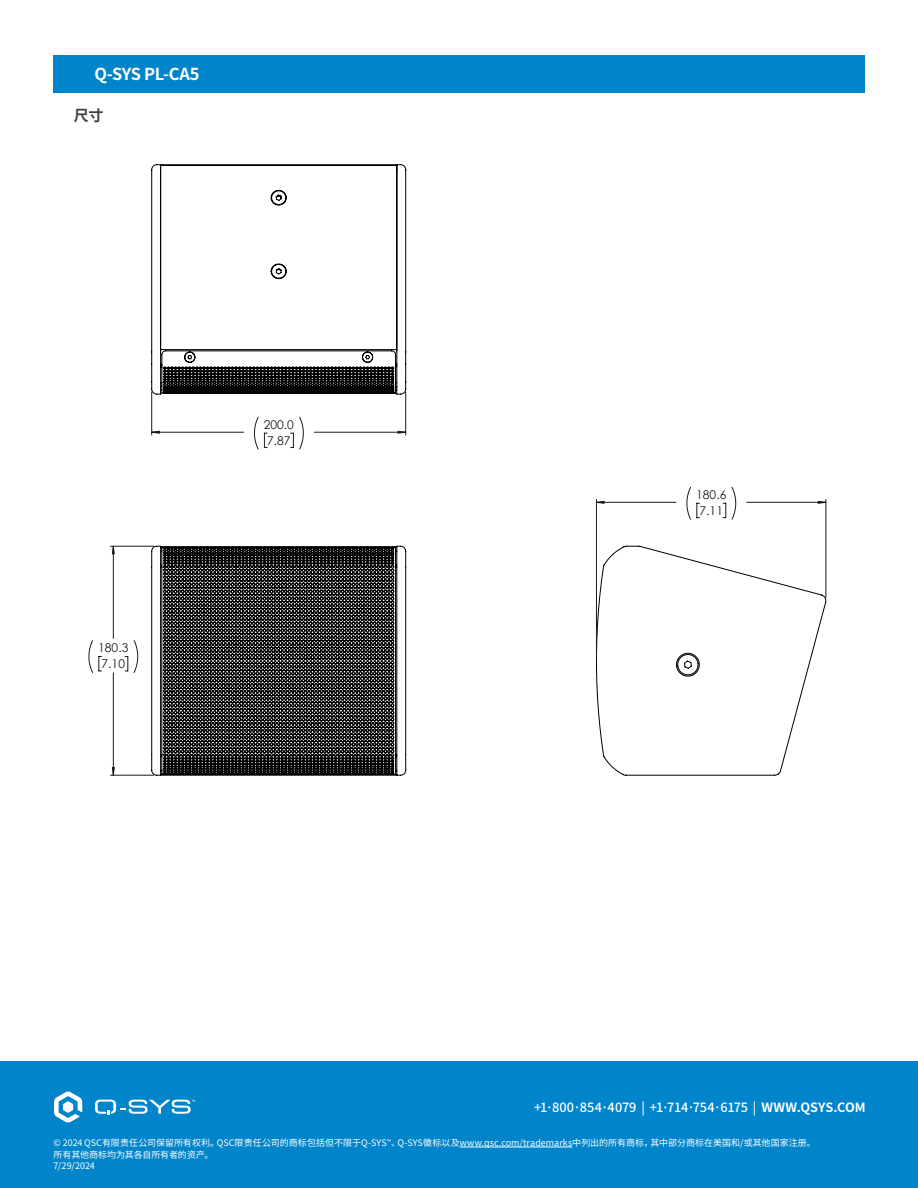
<style>
.page{position:relative;width:918px;height:1188px;background:#fff}
.page>*{position:absolute;margin:0;border:0;box-sizing:border-box;transform-origin:0 0}
.Bullet_Title{font:700 16.5px "Noto Sans CJ Kjp";letter-spacing:-.02em;color:#fff}
.t1{font:700 15px "Noto Sans CJ Kjp";color:#414042}
.t2{font:500 12.75px "Noto Sans CJ Kjp";letter-spacing:-.015em;color:#fff}
.t3{font:12.15px/16.2px "Century Gothic";color:#191924}
.t4{font:9px/12px "Noto Sans CJ Kjp";color:#fff}
.s1{font-weight:700}
</style>
<div class="page">
<div style="left:53px;top:55px;width:812px;height:37px;background:#0084ca"></div>
<div style="left:0;top:1061px;width:918px;height:127px;background:#0084ca"></div>
<hr style="left:460px;top:1147px;width:112px;height:1px;background:#fff">
<svg style="left:54px;top:1091px;width:28px;height:32px"></svg>
<svg style="left:95px;top:1100px;width:100px;height:15px"></svg>
<svg style="left:88px;top:164px;width:739px;height:612px"></svg>
<svg style="left:112px;top:431px;width:714px;height:344px"></svg>
<p class="Bullet_Title" style="left:94px;top:64px;width:106px">Q-SYS PL-CA5</p>
<p class="t1" style="left:74px;top:107px;width:31px">尺寸</p>
<p class="t3" style="left:98px;top:639px;width:32px">180.3<br>7.10</p>
<p class="t3" style="left:264px;top:416px;width:32px">200.0<br>7.87</p>
<p class="t3" style="left:696px;top:486px;width:32px">180.6<br>7.11</p>
<p class="t2" style="left:534px;top:1100px;width:333px">+1·800·854·4079 | +1·714·754·6175 | <span class="s1">WWW.QSYS.COM</span></p>
<p class="t4" style="left:54px;top:1137px;width:764px">© 2024 QSC有限责任公司保留所有权利。QSC限责任公司的商标包括但不限于Q-SYS<sup>™</sup>、Q-SYS徽标以及www.qsc.com/trademarks中列出的所有商标，其中部分商标在美国和/或其他国家注册。所有其他商标均为其各自所有者的资产。</p>
<p class="t4" style="left:54px;top:1160px;width:43px">7/29/2024</p>
</div>
